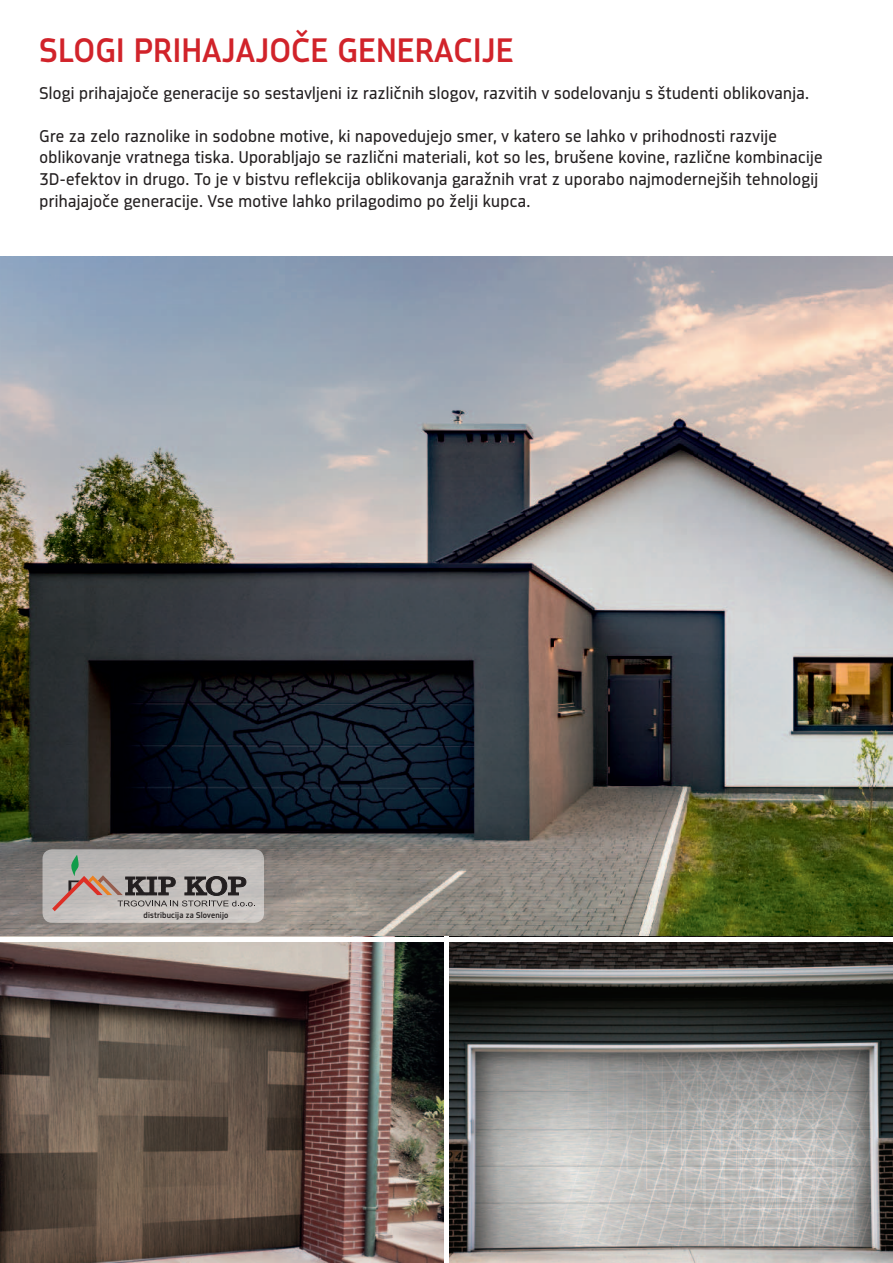
<style>
.page{position:relative;width:893px;height:1263px;background:#fff}
.page>*{position:absolute;margin:0;border:0;box-sizing:border-box;transform-origin:0 0}
.t1{font:500 36px "Metroflex Uni";letter-spacing:.02em;color:#d1232a}
.t2{font:18px/21.6px "Metroflex Uni";letter-spacing:.02em;color:#231f20}
.t3{font:500 8.85px "Metroflex Uni";letter-spacing:.02em;color:#231f20}
</style>
<div class="page">
<img style="left:0;top:257px;width:893px;height:680px">
<img style="left:449px;top:942px;width:444px;height:321px">
<img style="left:0;top:942px;width:444px;height:321px">
<div style="left:43px;top:849px;width:221px;height:74px;background:linear-gradient(to bottom,#b7b4b3,#c9c5c3);border-radius:10px"></div>
<svg style="left:52px;top:855px;width:203px;height:56px;background:#aaa29e"></svg>
<h1 class="t1" style="left:40px;top:29px;width:475px">SLOGI PRIHAJAJOČE GENERACIJE</h1>
<p class="t2" style="left:40px;top:82px;width:771px">Slogi prihajajoče generacije so sestavljeni iz različnih slogov, razvitih v sodelovanju s študenti oblikovanja.</p>
<p class="t2" style="left:40px;top:125px;width:785px">Gre za zelo raznolike in sodobne motive, ki napovedujejo smer, v katero se lahko v prihodnosti razvije oblikovanje vratnega tiska. Uporabljajo se različni materiali, kot so les, brušene kovine, različne kombinacije 3D-efektov in drugo. To je v bistvu reflekcija oblikovanja garažnih vrat z uporabo najmodernejših tehnologij prihajajoče generacije. Vse motive lahko prilagodimo po želji kupca.</p>
<p class="t3" style="left:143px;top:910px;width:86px">distribucija za Slovenijo</p>
</div>
